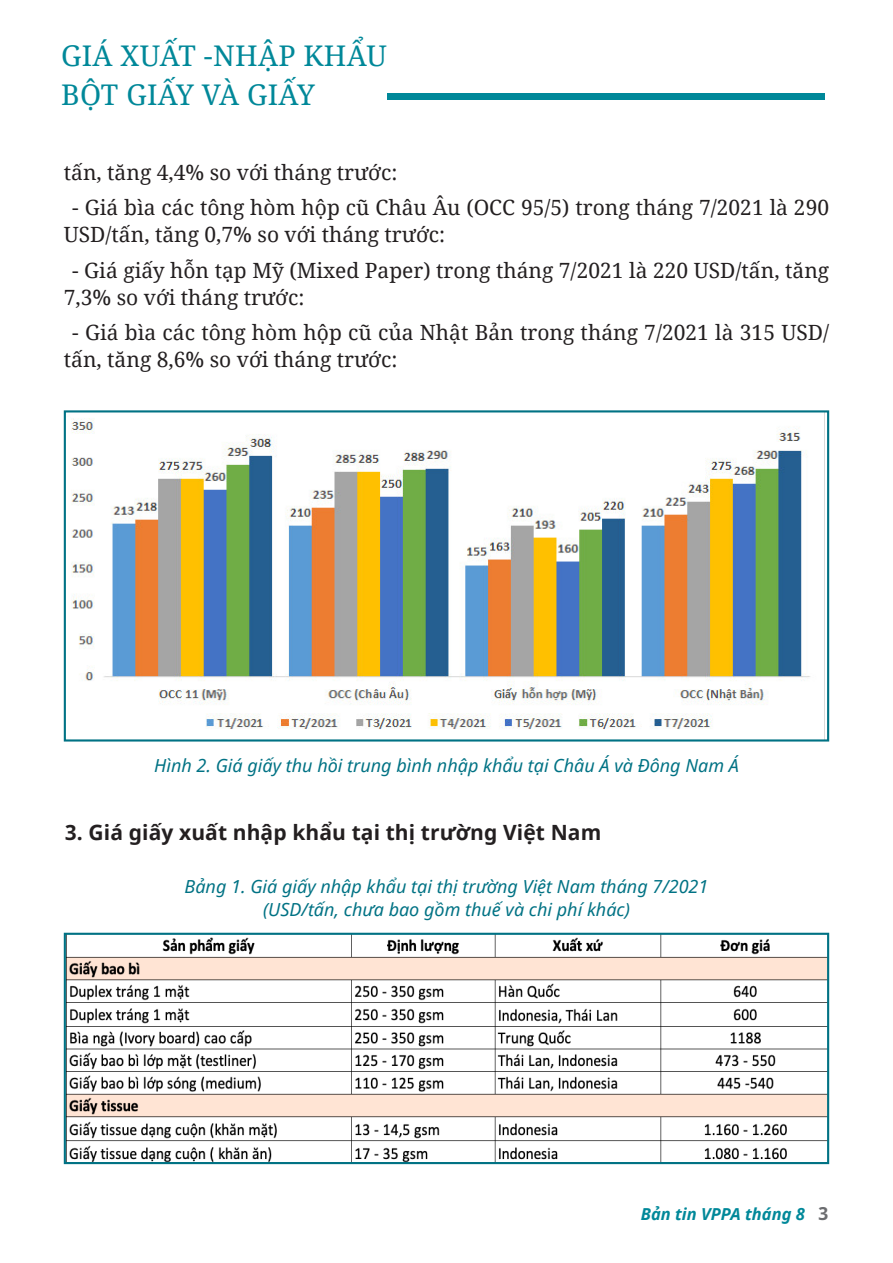
<style>
.page{position:relative;width:893px;height:1263px;background:#fff}
.page>*{position:absolute;margin:0;border:0;box-sizing:border-box;transform-origin:0 0}
.t1{font:28.5px/39px "Noto Serif";letter-spacing:.01em;color:#089}
.t2{font:21px/27px "Noto Serif";color:#231f20}
.t3{font:700 21px "Noto Sans";letter-spacing:.005em;color:#231f20}
.t4{font:italic 18px "Noto Sans";color:#007284}
.t5{font:italic 700 16.5px "Noto Sans";color:#089}
.s1{font-style:normal;font-size:18px;color:#6c6d70}
</style>
<div class="page">
<div style="left:387px;top:94px;width:437px;height:6px;background:#089"></div>
<img style="left:67px;top:936px;width:759px;height:225px">
<div style="left:64px;top:933px;width:765px;height:231px;border:2px solid #007284"></div>
<img style="left:71px;top:418px;width:739px;height:311px">
<div style="left:64px;top:410px;width:765px;height:331px;border:2px solid #007284"></div>
<h1 class="t1" style="left:61px;top:35px;width:327px">GIÁ XUẤT -NHẬP KHẨU<br>BỘT GIẤY VÀ GIẤY</h1>
<p class="t2" style="left:64px;top:158px;width:335px">tấn, tăng 4,4% so với tháng trước:</p>
<p class="t2" style="left:64px;top:193px;width:767px;text-indent:9px">- Giá bìa các tông hòm hộp cũ Châu Âu (OCC 95/5) trong tháng 7/2021 là 290<br>USD/tấn, tăng 0,7% so với tháng trước:</p>
<p class="t2" style="left:64px;top:256px;width:767px;text-indent:9px">- Giá giấy hỗn tạp Mỹ (Mixed Paper) trong tháng 7/2021 là 220 USD/tấn, tăng<br>7,3% so với tháng trước:</p>
<p class="t2" style="left:64px;top:318px;width:767px;text-indent:9px">- Giá bìa các tông hòm hộp cũ của Nhật Bản trong tháng 7/2021 là 315 USD/ tấn, tăng 8,6% so với tháng trước:</p>
<p class="t4" style="left:154px;top:753px;width:586px">Hình 2. Giá giấy thu hồi trung bình nhập khẩu tại Châu Á và Đông Nam Á</p>
<p class="t3" style="left:65px;top:817px;width:537px">3. Giá giấy xuất nhập khẩu tại thị trường Việt Nam</p>
<p class="t4" style="left:185px;top:874px;width:525px">Bảng 1. Giá giấy nhập khẩu tại thị trường Việt Nam tháng 7/2021</p>
<p class="t4" style="left:263px;top:897px;width:368px">(USD/tấn, chưa bao gồm thuế và chi phí khác)</p>
<p class="t5" style="left:641px;top:1202px;width:189px">Bản tin VPPA tháng 8 <span class="s1">3</span></p>
</div>
